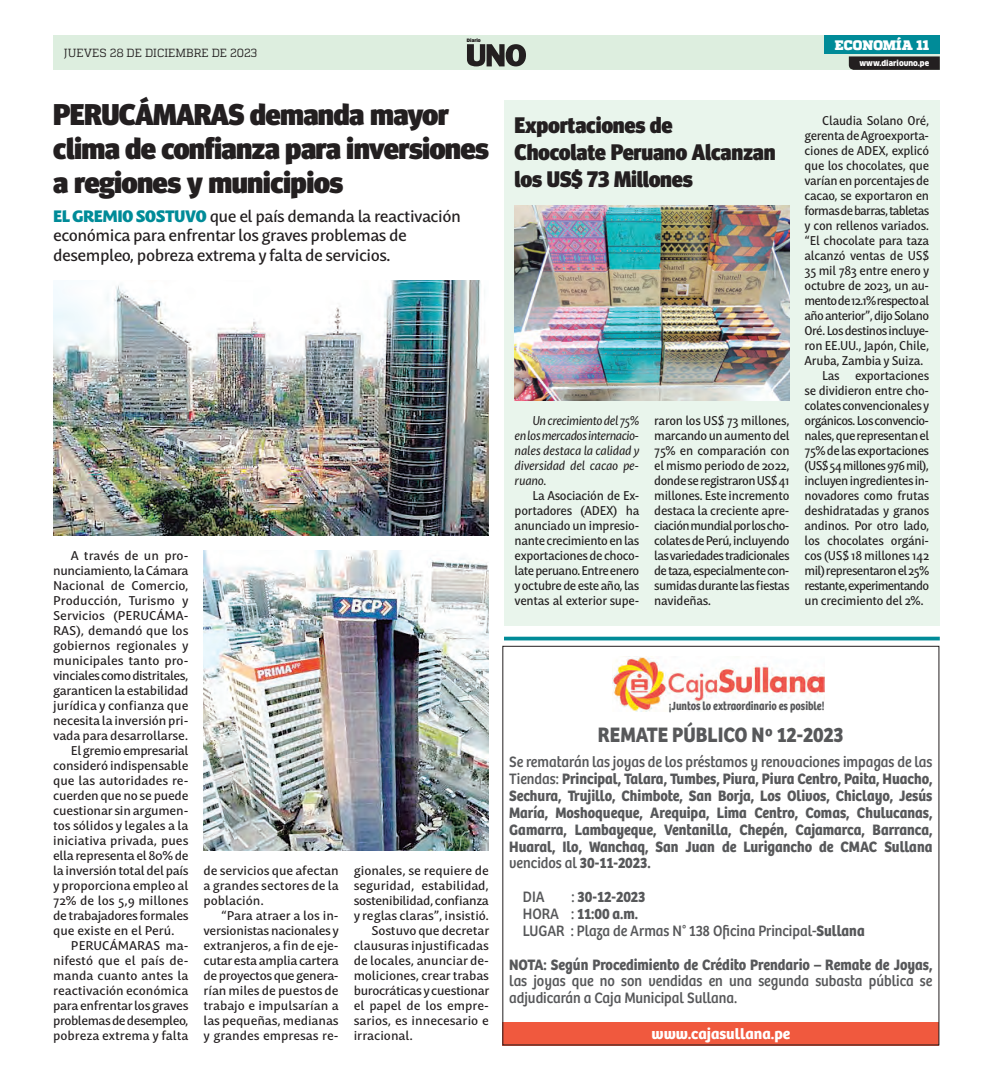
<style>
.page{position:relative;width:993px;height:1081px;background:#fff}
.page>*{position:absolute;margin:0;border:0;box-sizing:border-box;transform-origin:0 0}
.TITULAR{font:900 30px/33.8px "Meta Head OT";letter-spacing:-.02em;color:#231f20}
.TITULAR_SECUNDARIO_G{font:900 22.5px/27px "Meta Head OT";letter-spacing:-.01em;color:#231f20}
.t1{font:700 21.62px "Bree Peru";color:#57585a;scale:.91 1}
.t2{font:500 16.25px/19.5px "Mastro Sans";letter-spacing:-.03em;color:#231f20}
.t3{font:700 15.62px/16.9px "Bree Peru";color:#57585a;text-align:justify;scale:.91 1}
.t4{font:15.62px/16.9px "Bree Peru";color:#57585a;scale:.91 1}
.t5{font:700 15.62px "Bree Peru";color:#fff}
.t6{font:900 13.75px "Quadon";color:#fff}
.TEXTO_NOTA{font:500 12.5px/15px "Mastro Sans";letter-spacing:-.02em;color:#231f20;text-align:justify}
.TEXTO_NOTA-2{font:500 12.5px/15px "Mastro Sans";letter-spacing:-.02em;color:#231f20;text-align:justify;scale:.95 1}
.TEXTO_NOTA-3{font:italic 12.5px/15px "Mastro Sans";letter-spacing:-.02em;color:#231f20;text-align:justify;scale:.95 1}
.t7{font:700 12.25px "Bree Peru";color:#57585a;scale:.83 1}
.t8{font:11.75px "Quadon";color:#231f20;scale:.95 1}
.t9{font:900 7.88px "Clan Pro";color:#fff;scale:.95 1}
.t10{font:900 4.62px "Clan Pro";letter-spacing:-.01em;color:#231f20}
.s1{font-weight:900;color:#008b98}
.s2{font-weight:400}
.s3{font-weight:700}
</style>
<div class="page">
<div style="left:53px;top:35px;width:886px;height:35px;background:#ddeedf"></div>
<div style="left:824px;top:35px;width:115px;height:19px;background:#008b98"></div>
<svg style="left:848px;top:56px;width:91px;height:14px"></svg>
<svg style="left:467px;top:44px;width:59px;height:22px"></svg>
<img style="left:53px;top:280px;width:436px;height:255px">
<img style="left:203px;top:550px;width:286px;height:300px">
<hr style="left:504px;top:637px;width:435px;height:3px;background:#008b98">
<div style="left:504px;top:100px;width:435px;height:525px;background:#e9f5ec"></div>
<img style="left:514px;top:205px;width:275px;height:195px">
<img style="left:612px;top:656px;width:212px;height:55px">
<div style="left:502px;top:1022px;width:436px;height:23px;background:#f0593e"></div>
<p class="t8" style="left:64px;top:46px;width:205px">JUEVES 28 DE DICIEMBRE DE 2023</p>
<p class="t10" style="left:467px;top:38px;width:15px">Diario</p>
<p class="TITULAR" style="left:53px;top:97px;width:437px">PERUCÁMARAS demanda mayor clima de confianza para inversiones a regiones y municipios</p>
<p class="t2" style="left:53px;top:205px;width:409px"><span class="s1">EL GREMIO SOSTUVO</span> que el país demanda la reactivación económica para enfrentar los graves problemas de desempleo, pobreza extrema y falta de servicios.</p>
<p class="TEXTO_NOTA" style="left:53px;top:547px;width:137px;text-indent:18px">A través de un pro&shy;nunciamiento, la Cámara Nacional de Comercio, Producción, Turismo y Servicios (PERUCÁMA-RAS), demandó que los gobiernos regionales y municipales tanto pro&shy;vinciales como distritales, garanticen la estabilidad jurídica y confianza que necesita la inversión pri&shy;vada para desarrollarse.</p>
<p class="TEXTO_NOTA" style="left:53px;top:742px;width:137px;text-indent:18px">El gremio empresarial consideró indispensable que las autoridades re&shy;cuerden que no se puede cuestionar sin argumen&shy;tos sólidos y legales a la iniciativa privada, pues ella representa el 80% de la inversión total del país y proporciona empleo al 72% de los 5,9 millones de trabajadores formales que existe en el Perú.</p>
<p class="TEXTO_NOTA" style="left:53px;top:937px;width:137px;text-indent:18px">PERUCÁMARAS ma&shy;nifestó que el país de&shy;manda cuanto antes la reactivación económica para enfrentar los graves problemas de desempleo, pobreza extrema y falta</p>
<p class="TEXTO_NOTA" style="left:203px;top:862px;width:137px">de servicios que afectan a grandes sectores de la población.</p>
<p class="TEXTO_NOTA" style="left:203px;top:907px;width:137px;text-indent:18px">“Para atraer a los in&shy;versionistas nacionales y extranjeros, a fin de eje&shy;cutar esta amplia cartera de proyectos que genera&shy;rían miles de puestos de trabajo e impulsarían a las pequeñas, medianas y grandes empresas re-</p>
<p class="TEXTO_NOTA" style="left:353px;top:862px;width:137px">gionales, se requiere de seguridad, estabilidad, sostenibilidad, confianza y reglas claras”, insistió.</p>
<p class="TEXTO_NOTA" style="left:353px;top:922px;width:137px;text-indent:18px">Sostuvo que decretar clausuras injustificadas de locales, anunciar de&shy;moliciones, crear trabas burocráticas y cuestionar el papel de los empre&shy;sarios, es innecesario e irracional.</p>
<p class="t6" style="left:834px;top:37px;width:96px">ECONOMÍA 11</p>
<p class="t9" style="left:859px;top:59px;width:75px">www.diariouno.pe</p>
<p class="TITULAR_SECUNDARIO_G" style="left:514px;top:111px;width:159px">Exportaciones de</p>
<p class="TITULAR_SECUNDARIO_G" style="left:514px;top:138px;width:262px">Chocolate Peruano Alcanzan los US$ 73 Millones</p>
<p class="TEXTO_NOTA-3" style="left:514px;top:412px;width:133px;text-indent:18px">Un crecimiento del 75% en los mercados internacio&shy;nales destaca la calidad y diversidad del cacao pe&shy;ruano.</p>
<p class="TEXTO_NOTA-2" style="left:514px;top:487px;width:133px;text-indent:18px">La Asociación de Ex&shy;portadores (ADEX) ha anunciado un impresio&shy;nante crecimiento en las exportaciones de choco&shy;late peruano. Entre enero y octubre de este año, las ventas al exterior supe-</p>
<p class="TEXTO_NOTA-2" style="left:654px;top:412px;width:144px">raron los US$ 73 millones, marcando un aumento del 75% en comparación con el mismo periodo de 2022, donde se registraron US$ 41 millones. Este incremento destaca la creciente apre&shy;ciación mundial por los cho&shy;colates de Perú, incluyendo las variedades tradicionales de taza, especialmente con&shy;sumidas durante las fiestas navideñas.</p>
<p class="TEXTO_NOTA-2" style="left:804px;top:112px;width:133px;text-indent:18px">Claudia Solano Oré, gerenta de Agroexporta&shy;ciones de ADEX, explicó que los chocolates, que varían en porcentajes de cacao, se exportaron en formas de barras, tabletas y con rellenos variados. “El chocolate para taza alcanzó ventas de US$ 35 mil 783 entre enero y octubre de 2023, un au&shy;mento de 12.1% respecto al año anterior”, dijo Solano Oré. Los destinos incluye&shy;ron EE.UU., Japón, Chile, Aruba, Zambia y Suiza.</p>
<p class="TEXTO_NOTA-2" style="left:804px;top:367px;width:133px;text-indent:18px">Las exportaciones se dividieron entre cho&shy;colates convencionales y orgánicos. Los convencio&shy;nales, que representan el 75% de las exportaciones (US$ 54 millones 976 mil), incluyen ingredientes in&shy;novadores como frutas deshidratadas y granos andinos. Por otro lado, los chocolates orgáni&shy;cos (US$ 18 millones 142 mil) representaron el 25% restante, experimentando un crecimiento del 2%.</p>
<p class="t7" style="left:668px;top:698px;width:189px">¡Juntos lo extraordinario es posible!</p>
<p class="t1" style="left:597px;top:722px;width:271px">REMATE PÚBLICO Nº 12-2023</p>
<p class="t3" style="left:509px;top:754px;width:466px"><span class="s2">Se rematarán las joyas de los préstamos y renovaciones impagas de las Tiendas:</span> Principal, Talara, Tumbes, Piura, Piura Centro, Paita, Huacho, Sechura, Trujillo, Chimbote, San Borja, Los Olivos, Chiclayo, Jesús María, Moshoqueque, Arequipa, Lima Centro, Comas, Chulucanas, Gamarra, Lambayeque, Ventanilla, Chepén, Cajamarca, Barranca, Huaral, Ilo, Wanchaq, San Juan de Lurigancho de CMAC Sullana <span class="s2">vencidos al</span> 30-11-2023.</p>
<p class="t4" style="left:522px;top:889px;width:26px">DIA</p>
<p class="t4" style="left:522px;top:889px;width:377px;text-indent:49px">: <span class="s3">30-12-2023<br></span>HORA : <span class="s3">11:00 a.m.<br></span>LUGAR : Plaza de Armas N° 138 Oficina Principal-<span class="s3">Sullana</span></p>
<p class="t4" style="left:509px;top:956px;width:466px;text-align:justify"><span class="s3">NOTA: Según Procedimiento de Crédito Prendario – Remate de Joyas, </span>las joyas que no son vendidas en una segunda subasta pública se adjudicarán a Caja Municipal Sullana.</p>
<p class="t5" style="left:651px;top:1024px;width:140px">www.cajasullana.pe</p>
</div>
